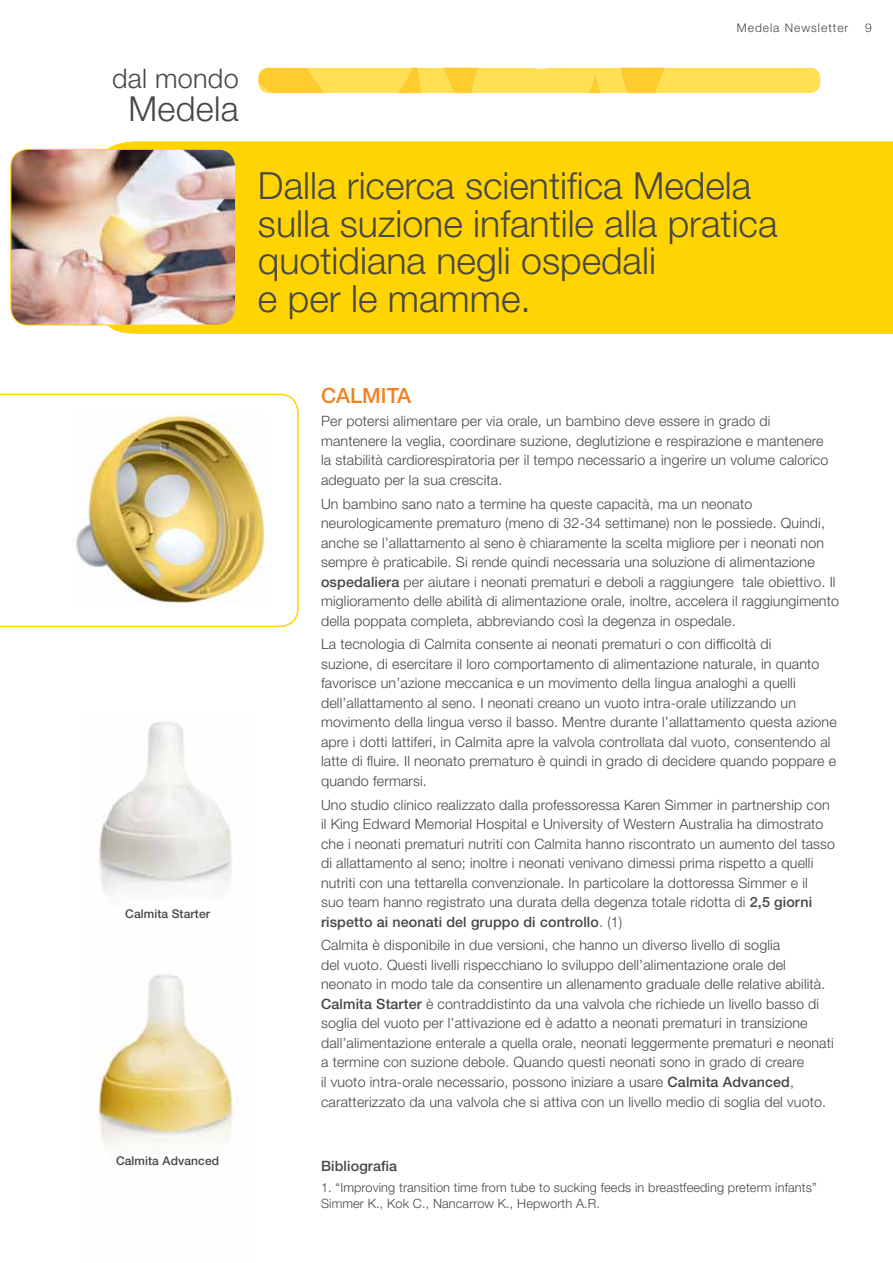
<style>
.page{position:relative;width:893px;height:1263px;background:#fff}
.page>*{position:absolute;margin:0;border:0;box-sizing:border-box;transform-origin:0 0}
.t1{font:300 37.5px/37.5px "Helvetica Neue LT Std";color:#474747}
.t2{font:300 34.5px "Helvetica Neue LT Std";letter-spacing:.01em;color:#474747}
.t3{font:300 27px "Helvetica Neue LT Std";letter-spacing:.01em;color:#474747}
.t4{font:500 21px "Helvetica Neue LT Std";color:#f28221}
.t5{font:300 14.25px/19.5px "Helvetica Neue LT Std";letter-spacing:.01em;color:#474747}
.t6{font:500 14.25px "Helvetica Neue LT Std";letter-spacing:.01em;color:#474747}
.t7{font:300 12.75px/16.5px "Helvetica Neue LT Std";letter-spacing:.01em;color:#474747}
.t8{font:500 12px "Helvetica Neue LT Std";letter-spacing:.01em;color:#474747}
.t9{font:300 12px "Helvetica Neue LT Std";letter-spacing:.08em;color:#474747}
.s1{font-weight:500}
</style>
<div class="page">
<div style="left:105px;top:141px;width:788px;height:193px;background:#ffd400"></div>
<svg style="left:258px;top:68px;width:562px;height:25px;background:#ffdb4c"></svg>
<img style="left:11px;top:149px;width:225px;height:176px">
<div style="left:11px;top:149px;width:225px;height:176px;border:1px solid #ffd400;border-radius:17px"></div>
<img style="left:99px;top:722px;width:133px;height:171px">
<img style="left:98px;top:975px;width:136px;height:174px">
<img style="left:0;top:393px;width:299px;height:235px">
<h3 class="t3" style="left:112px;top:62px;width:128px">dal mondo</h3>
<h2 class="t2" style="left:128px;top:88px;width:112px">Medela</h2>
<p class="t9" style="left:737px;top:21px;width:113px">Medela Newsletter</p>
<p class="t9" style="left:865px;top:21px;width:8px">9</p>
<h1 class="t1" style="left:258px;top:166px;width:521px">Dalla ricerca scientifica Medela sulla suzione infantile alla pratica quotidiana negli ospedali<br>e per le mamme.</h1>
<p class="t8" style="left:125px;top:906px;width:86px">Calmita Starter</p>
<p class="t8" style="left:116px;top:1153px;width:105px">Calmita Advanced</p>
<h3 class="t4" style="left:321px;top:383px;width:92px">CALMITA</h3>
<p class="t5" style="left:321px;top:411px;width:509px">Per potersi alimentare per via orale, un bambino deve essere in grado di mantenere la veglia, coordinare suzione, deglutizione e respirazione e mantenere la stabilità cardiorespiratoria per il tempo necessario a ingerire un volume calorico adeguato per la sua crescita.</p>
<p class="t5" style="left:321px;top:493px;width:519px">Un bambino sano nato a termine ha queste capacità, ma un neonato neurologicamente prematuro (meno di 32-34 settimane) non le possiede. Quindi, anche se l’allattamento al seno è chiaramente la scelta migliore per i neonati non sempre è praticabile. Si rende quindi necessaria una soluzione di alimentazione <span class="s1">ospedaliera</span> per aiutare i neonati prematuri e deboli a raggiungere tale obiettivo. Il miglioramento delle abilità di alimentazione orale, inoltre, accelera il raggiungimento della poppata completa, abbreviando così la degenza in ospedale.</p>
<p class="t5" style="left:321px;top:634px;width:517px">La tecnologia di Calmita consente ai neonati prematuri o con difficoltà di<br>suzione, di esercitare il loro comportamento di alimentazione naturale, in quanto favorisce un’azione meccanica e un movimento della lingua analoghi a quelli dell’allattamento al seno. I neonati creano un vuoto intra-orale utilizzando un movimento della lingua verso il basso. Mentre durante l’allattamento questa azione apre i dotti lattiferi, in Calmita apre la valvola controllata dal vuoto, consentendo al latte di fluire. Il neonato prematuro è quindi in grado di decidere quando poppare e quando fermarsi.</p>
<p class="t5" style="left:321px;top:794px;width:516px">Uno studio clinico realizzato dalla professoressa Karen Simmer in partnership con il King Edward Memorial Hospital e University of Western Australia ha dimostrato che i neonati prematuri nutriti con Calmita hanno riscontrato un aumento del tasso di allattamento al seno; inoltre i neonati venivano dimessi prima rispetto a quelli nutriti con una tettarella convenzionale. In particolare la dottoressa Simmer e il<br>suo team hanno registrato una durata della degenza totale ridotta di <span class="s1">2,5 giorni rispetto ai neonati del gruppo di controllo</span>. (1)</p>
<p class="t5" style="left:321px;top:935px;width:514px">Calmita è disponibile in due versioni, che hanno un diverso livello di soglia<br>del vuoto. Questi livelli rispecchiano lo sviluppo dell’alimentazione orale del neonato in modo tale da consentire un allenamento graduale delle relative abilità.<br><span class="s1">Calmita Starter</span> è contraddistinto da una valvola che richiede un livello basso di soglia del vuoto per l’attivazione ed è adatto a neonati prematuri in transizione dall’alimentazione enterale a quella orale, neonati leggermente prematuri e neonati a termine con suzione debole. Quando questi neonati sono in grado di creare<br>il vuoto intra-orale necessario, possono iniziare a usare <span class="s1">Calmita Advanced</span>, caratterizzato da una valvola che si attiva con un livello medio di soglia del vuoto.</p>
<p class="t6" style="left:321px;top:1157px;width:78px">Bibliografia</p>
<p class="t7" style="left:321px;top:1179px;width:497px">1. “Improving transition time from tube to sucking feeds in breastfeeding preterm infants”<br>Simmer K., Kok C., Nancarrow K., Hepworth A.R.</p>
</div>
